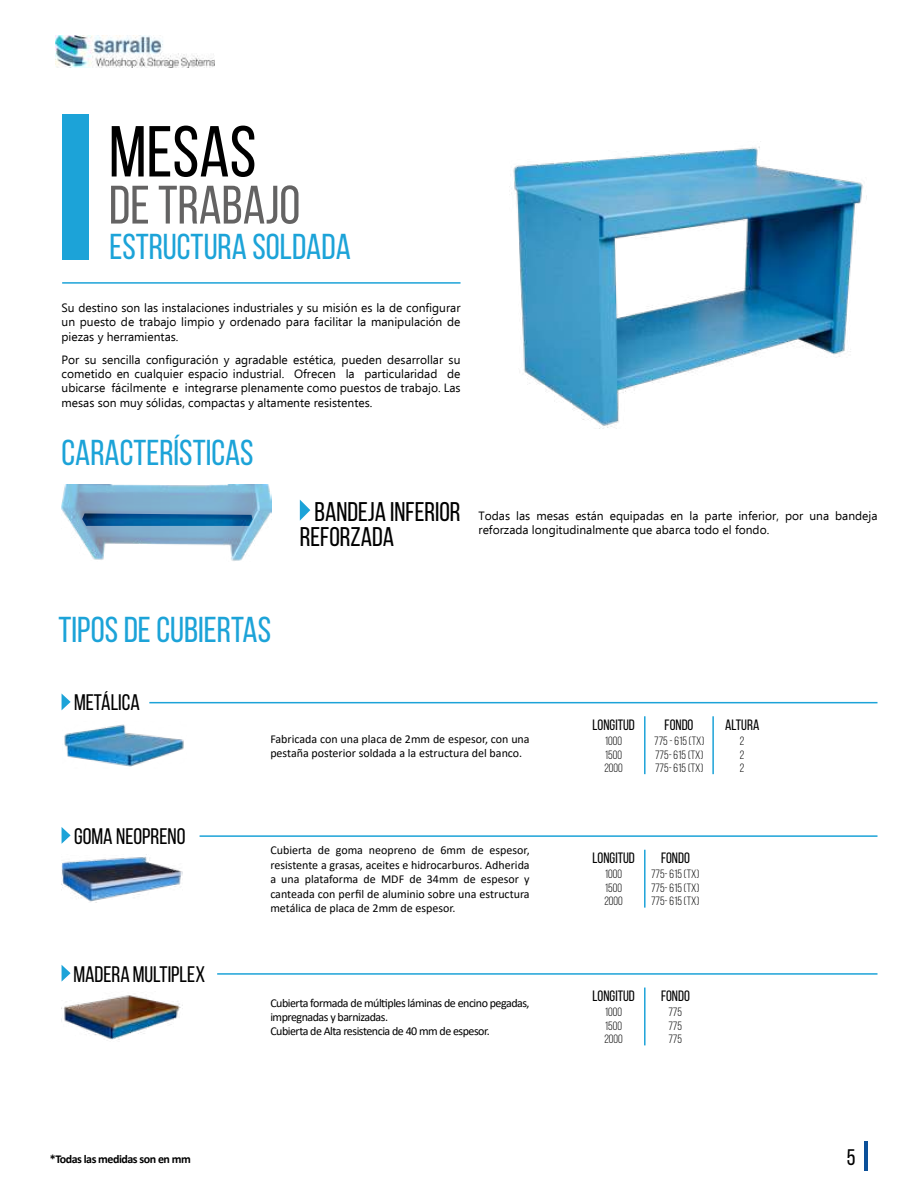
<style>
.page{position:relative;width:918px;height:1188px;background:#fff}
.page>*{position:absolute;margin:0;border:0;box-sizing:border-box;transform-origin:0 0}
.t1{font:72px "Bebas Neue";color:#000}
.t2{font:54px "Bebas Neue";color:#646363}
.t3{font:36px "Bebas Neue";color:#1ca3d8}
.t4{font:27px/25.5px "Bebas Neue";color:#000}
.t5{font:22.5px "Bebas Neue";color:#000}
.t6{font:15px "Bebas Neue";color:#000}
.t7{font:12px/14.4px "Ebrima";color:#000;text-align:justify}
.t8{font:12px/14.4px "Calibri";letter-spacing:-.01em;color:#000}
.t9{font:12px/13.5px "Bebas Neue";color:#000;text-align:justify}
.t10{font:12px/14.4px "Calibri";letter-spacing:-.04em;color:#000}
.t11{font:700 12px "Calibri";letter-spacing:-.04em;color:#000}
</style>
<div class="page">
<hr style="left:864px;top:1141px;width:3px;height:30px;background:#0b5099">
<img style="left:55px;top:36px;width:159px;height:32px">
<svg style="left:300px;top:500px;width:10px;height:21px"></svg>
<img style="left:513px;top:146px;width:354px;height:282px">
<img style="left:62px;top:485px;width:210px;height:76px">
<img style="left:82px;top:513px;width:171px;height:13px">
<hr style="left:62px;top:282px;width:399px;height:2px;background:#1ca3d8">
<div style="left:62px;top:114px;width:26px;height:145px;background:#1ca3d8"></div>
<img style="left:64px;top:724px;width:120px;height:43px">
<hr style="left:149px;top:702px;width:729px;height:1px;background:#1ca3d8">
<svg style="left:62px;top:694px;width:9px;height:16px"></svg>
<hr style="left:644px;top:716px;width:2px;height:58px;background:#1ca3d8">
<hr style="left:712px;top:716px;width:2px;height:58px;background:#1ca3d8">
<hr style="left:200px;top:835px;width:678px;height:2px;background:#1ca3d8">
<img style="left:62px;top:857px;width:121px;height:46px">
<svg style="left:62px;top:827px;width:9px;height:17px"></svg>
<hr style="left:644px;top:850px;width:2px;height:58px;background:#1ca3d8">
<img style="left:64px;top:995px;width:119px;height:45px">
<hr style="left:217px;top:973px;width:661px;height:2px;background:#1ca3d8">
<svg style="left:62px;top:965px;width:9px;height:16px"></svg>
<hr style="left:644px;top:988px;width:2px;height:57px;background:#1ca3d8">
<h1 class="t1" style="left:109px;top:113px;width:149px">MESAS</h1>
<h2 class="t2" style="left:109px;top:176px;width:193px">DE TRABAJO</h2>
<h3 class="t3" style="left:109px;top:227px;width:243px">ESTRUCTURA SOLDADA</h3>
<p class="t7" style="left:62px;top:300px;width:400px">Su destino son las instalaciones industriales y su misión es la de configurar un puesto de trabajo limpio y ordenado para facilitar la manipulación de piezas y herramientas.</p>
<p class="t7" style="left:62px;top:352px;width:400px">Por su sencilla configuración y agradable estética, pueden desarrollar su cometido en cualquier espacio industrial. Ofrecen la particularidad de ubicarse fácilmente e integrarse plenamente como puestos de trabajo. Las mesas son muy sólidas, compactas y altamente resistentes.</p>
<h3 class="t3" style="left:62px;top:433px;width:194px">CARACTERÍSTICAS</h3>
<h3 class="t3" style="left:58px;top:611px;width:214px">TIPOS DE CUBIERTAS</h3>
<h3 class="t5" style="left:74px;top:690px;width:67px">METÁLICA</h3>
<h3 class="t4" style="left:300px;top:498px;width:162px;text-indent:15px">BANDEJA INFERIOR<br>REFORZADA</h3>
<p class="t7" style="left:479px;top:508px;width:400px">Todas las mesas están equipadas en la parte inferior, por una bandeja reforzada longitudinalmente que abarca todo el fondo.</p>
<h3 class="t5" style="left:74px;top:824px;width:113px">GOMA NEOPRENO</h3>
<h3 class="t5" style="left:73px;top:962px;width:133px">MADERA MULTIPLEX</h3>
<p class="t11" style="left:50px;top:1150px;width:142px">*Todas las medidas son en mm</p>
<p class="t8" style="left:270px;top:731px;width:261px">Fabricada con una placa de 2mm de espesor, con una pestaña posterior soldada a la estructura del banco.</p>
<p class="t6" style="left:593px;top:716px;width:44px">LONGITUD</p>
<p class="t6" style="left:725px;top:716px;width:36px">ALTURA</p>
<p class="t9" style="left:604px;top:734px;width:20px">1000<br>1500<br>2000</p>
<p class="t9" style="left:740px;top:734px;width:6px">2<br>2<br>2</p>
<p class="t6" style="left:665px;top:716px;width:30px">FONDO</p>
<p class="t9" style="left:654px;top:734px;width:52px">775 - 615 (TX)<br>775- 615 (TX)<br>775- 615 (TX)</p>
<p class="t8" style="left:270px;top:843px;width:261px;text-align:justify">Cubierta de goma neopreno de 6mm de espesor, resistente a grasas, aceites e hidrocarburos. Adherida a una plataforma de MDF de 34mm de espesor y canteada con perfil de aluminio sobre una estructura metálica de placa de 2mm de espesor.</p>
<p class="t6" style="left:593px;top:850px;width:44px">LONGITUD</p>
<p class="t6" style="left:661px;top:850px;width:30px">FONDO</p>
<p class="t9" style="left:604px;top:868px;width:20px">1000<br>1500<br>2000</p>
<p class="t9" style="left:651px;top:868px;width:50px">775- 615 (TX)<br>775- 615 (TX)<br>775- 615 (TX)</p>
<p class="t10" style="left:270px;top:995px;width:261px">Cubierta formada de múltiples láminas de encino pegadas, impregnadas y barnizadas.<br>Cubierta de Alta resistencia de 40 mm de espesor.</p>
<p class="t6" style="left:593px;top:988px;width:44px">LONGITUD</p>
<p class="t6" style="left:661px;top:988px;width:30px">FONDO</p>
<p class="t9" style="left:604px;top:1005px;width:20px">1000<br>1500<br>2000</p>
<p class="t9" style="left:668px;top:1005px;width:15px">775<br>775<br>775</p>
<h3 class="t5" style="left:847px;top:1145px;width:10px">5</h3>
</div>
